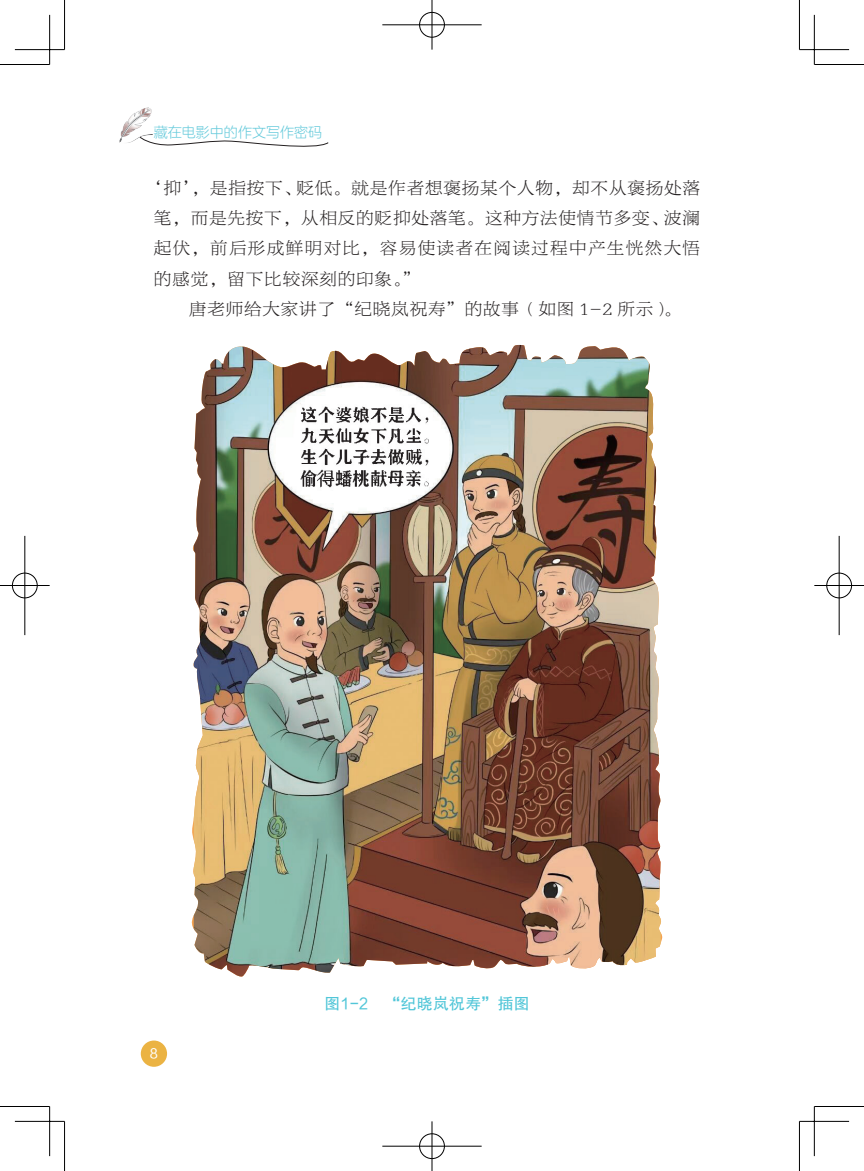
<style>
.page{position:relative;width:864px;height:1171px;background:#fff}
.page>*{position:absolute;margin:0;border:0;box-sizing:border-box;transform-origin:0 0}
.t1{font:17.5px/30.3px "FZBYKSK GBK1 0";letter-spacing:.05em;color:#231f20;text-align:justify}
.t2{font:15.75px "FZHTK GBK1 0";letter-spacing:.025em;color:#51c6d8}
.t3{font:14px "FZLANTY XIANK GBK1 0";color:#65cadb}
.t4{font:13.12px "FZLTH3 K GBK1 0";color:#fff}
</style>
<div class="page">
<div style="left:141px;top:1040px;width:26px;height:27px;background:#ebb343;border-radius:50%"></div>
<img style="left:119px;top:107px;width:34px;height:36px">
<svg style="left:139px;top:137px;width:190px;height:10px"></svg>
<img style="left:191px;top:346px;width:471px;height:623px">
<img style="left:194px;top:344px;width:357px;height:633px">
<hr style="left:0;top:64px;width:50px;height:1px;background:#000">
<hr style="left:814px;top:64px;width:49px;height:1px;background:#000">
<hr style="left:0;top:1106px;width:50px;height:1px;background:#000">
<hr style="left:814px;top:1106px;width:49px;height:1px;background:#000">
<hr style="left:64px;top:0;width:1px;height:50px;background:#000">
<hr style="left:64px;top:1121px;width:1px;height:50px;background:#000">
<hr style="left:798px;top:0;width:1px;height:50px;background:#000">
<hr style="left:798px;top:1121px;width:1px;height:50px;background:#000">
<hr style="left:15px;top:49px;width:49px;height:1px;background:#000">
<hr style="left:799px;top:49px;width:49px;height:1px;background:#000">
<hr style="left:15px;top:1121px;width:49px;height:1px;background:#000">
<hr style="left:799px;top:1121px;width:49px;height:1px;background:#000">
<hr style="left:49px;top:15px;width:1px;height:49px;background:#000">
<hr style="left:49px;top:1106px;width:1px;height:50px;background:#000">
<hr style="left:813px;top:15px;width:1px;height:49px;background:#000">
<hr style="left:813px;top:1106px;width:1px;height:50px;background:#000">
<div style="left:418px;top:11px;width:27px;height:27px;border:2px solid #fff;border-radius:50%"></div>
<hr style="left:382px;top:24px;width:99px;height:2px;background:#fff">
<hr style="left:430px;top:0;width:3px;height:50px;background:#fff">
<div style="left:419px;top:12px;width:25px;height:25px;border:1px solid #000;border-radius:50%"></div>
<hr style="left:382px;top:25px;width:99px;height:1px;background:#000">
<hr style="left:431px;top:0;width:1px;height:50px;background:#000">
<div style="left:418px;top:1132px;width:27px;height:28px;border:2px solid #fff;border-radius:50%"></div>
<hr style="left:382px;top:1145px;width:99px;height:2px;background:#fff">
<hr style="left:430px;top:1121px;width:3px;height:50px;background:#fff">
<div style="left:419px;top:1133px;width:25px;height:26px;border:1px solid #000;border-radius:50%"></div>
<hr style="left:382px;top:1146px;width:99px;height:1px;background:#000">
<hr style="left:431px;top:1121px;width:1px;height:50px;background:#000">
<div style="left:11px;top:572px;width:27px;height:27px;border:2px solid #fff;border-radius:50%"></div>
<hr style="left:0;top:584px;width:50px;height:3px;background:#fff">
<hr style="left:24px;top:536px;width:2px;height:99px;background:#fff">
<div style="left:12px;top:573px;width:25px;height:25px;border:1px solid #000;border-radius:50%"></div>
<hr style="left:0;top:585px;width:50px;height:1px;background:#000">
<hr style="left:25px;top:536px;width:1px;height:99px;background:#000">
<div style="left:825px;top:572px;width:27px;height:27px;border:2px solid #fff;border-radius:50%"></div>
<hr style="left:814px;top:584px;width:49px;height:3px;background:#fff">
<hr style="left:837px;top:536px;width:3px;height:99px;background:#fff">
<div style="left:826px;top:573px;width:25px;height:25px;border:1px solid #000;border-radius:50%"></div>
<hr style="left:814px;top:585px;width:49px;height:1px;background:#000">
<hr style="left:838px;top:536px;width:1px;height:99px;background:#000">
<p class="t3" style="left:154px;top:124px;width:169px">藏在电影中的作文写作密码</p>
<p class="t1" style="left:154px;top:173px;width:547px;text-indent:-9px">‘抑’，是指按下、贬低。就是作者想褒扬某个人物，却不从褒扬处落笔，而是先按下，从相反的贬抑处落笔。这种方法使情节多变、波澜起伏，前后形成鲜明对比，容易使读者在阅读过程中产生恍然大悟的感觉，留下比较深刻的印象。”</p>
<p class="t1" style="left:189px;top:294px;width:493px">唐老师给大家讲了“纪晓岚祝寿”的故事（如图 1-2 所示）。</p>
<p class="t4" style="left:150px;top:1046px;width:10px">8</p>
<p class="t2" style="left:324px;top:994px;width:207px">图1-2　“纪晓岚祝寿”插图</p>
</div>
